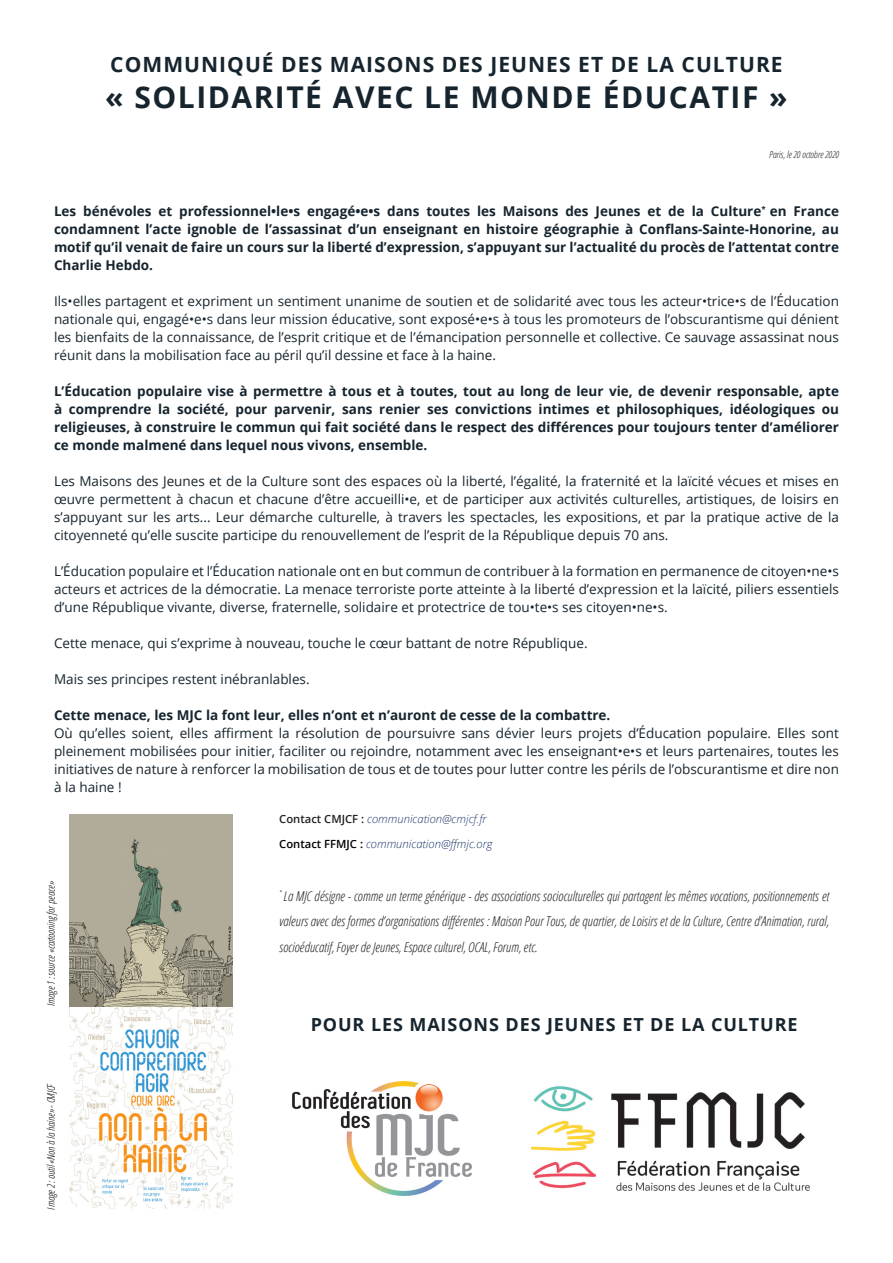
<style>
.page{position:relative;width:893px;height:1263px;background:#fff}
.page>*{position:absolute;margin:0;border:0;box-sizing:border-box;transform-origin:0 0}
.Grand_titre{font:700 30px "Open Sans";letter-spacing:.05em;color:#16242e}
.Grand_titre-2{font:700 21px "Open Sans";letter-spacing:.05em;color:#16242e}
.t1{font:700 18px "Open Sans";letter-spacing:.05em;color:#16242e}
.Corps_de_texte{font:13.5px/18px "Open Sans";color:#16242e;text-align:justify}
.Corps_de_texte-2{font:700 13.5px/18px "Open Sans";color:#16242e;text-align:justify}
.t2{font:italic 300 condensed 13.5px/25.5px "Open Sans";color:#231f20;text-align:justify}
.t3{font:italic 300 11.25px "Open Sans";color:#1b3768}
.t4{font:italic 300 11.25px "Open Sans";color:#1f386a}
.t5{font:italic 300 condensed 10.5px "Open Sans";color:#020203}
.t6{font:italic 300 condensed 9.6px "Open Sans";color:#231f20}
.s1{font-weight:600;font-style:normal;color:#231f20}
.s2{font-weight:600;font-style:normal;color:#000001}
</style>
<div class="page">
<img style="left:292px;top:1081px;width:180px;height:115px">
<img style="left:530px;top:1086px;width:280px;height:105px">
<img style="left:70px;top:814px;width:163px;height:193px">
<img style="left:70px;top:1007px;width:163px;height:201px">
<p class="Grand_titre-2" style="left:110px;top:50px;width:674px">COMMUNIQUÉ DES MAISONS DES JEUNES ET DE LA CULTURE</p>
<p class="Grand_titre" style="left:105px;top:76px;width:684px">« SOLIDARITÉ AVEC LE MONDE ÉDUCATIF »</p>
<p class="t6" style="left:769px;top:148px;width:71px">Paris, le 20 octobre 2020</p>
<p class="Corps_de_texte-2" style="left:54px;top:202px;width:786px">Les bénévoles et professionnel•le•s engagé•e•s dans toutes les Maisons des Jeunes et de la Culture<sup>*</sup> en France condamnent l’acte ignoble de l’assassinat d’un enseignant en histoire géographie à Conflans-Sainte-Honorine, au motif qu’il venait de faire un cours sur la liberté d’expression, s’appuyant sur l’actualité du procès de l’attentat contre Charlie Hebdo.</p>
<p class="Corps_de_texte" style="left:54px;top:292px;width:786px">Ils•elles partagent et expriment un sentiment unanime de soutien et de solidarité avec tous les acteur•trice•s de l’Éducation nationale qui, engagé•e•s dans leur mission éducative, sont exposé•e•s à tous les promoteurs de l’obscurantisme qui dénient les bienfaits de la connaissance, de l’esprit critique et de l’émancipation personnelle et collective. Ce sauvage assassinat nous réunit dans la mobilisation face au péril qu’il dessine et face à la haine.</p>
<p class="Corps_de_texte-2" style="left:54px;top:382px;width:786px">L’Éducation populaire vise à permettre à tous et à toutes, tout au long de leur vie, de devenir responsable, apte à comprendre la société, pour parvenir, sans renier ses convictions intimes et philosophiques, idéologiques ou religieuses, à construire le commun qui fait société dans le respect des différences pour toujours tenter d’améliorer ce monde malmené dans lequel nous vivons, ensemble.</p>
<p class="Corps_de_texte" style="left:54px;top:472px;width:786px">Les Maisons des Jeunes et de la Culture sont des espaces où la liberté, l’égalité, la fraternité et la laïcité vécues et mises en œuvre permettent à chacun et chacune d’être accueilli•e, et de participer aux activités culturelles, artistiques, de loisirs en s’appuyant sur les arts... Leur démarche culturelle, à travers les spectacles, les expositions, et par la pratique active de la citoyenneté qu’elle suscite participe du renouvellement de l’esprit de la République depuis 70 ans.</p>
<p class="Corps_de_texte" style="left:54px;top:562px;width:786px">L’Éducation populaire et l’Éducation nationale ont en but commun de contribuer à la formation en permanence de citoyen•ne•s acteurs et actrices de la démocratie. La menace terroriste porte atteinte à la liberté d’expression et la laïcité, piliers essentiels d’une République vivante, diverse, fraternelle, solidaire et protectrice de tou•te•s ses citoyen•ne•s.</p>
<p class="Corps_de_texte" style="left:54px;top:634px;width:535px">Cette menace, qui s’exprime à nouveau, touche le cœur battant de notre République.</p>
<p class="Corps_de_texte" style="left:54px;top:670px;width:257px">Mais ses principes restent inébranlables.</p>
<p class="Corps_de_texte-2" style="left:54px;top:706px;width:558px">Cette menace, les MJC la font leur, elles n’ont et n’auront de cesse de la combattre.</p>
<p class="Corps_de_texte" style="left:54px;top:724px;width:786px">Où qu’elles soient, elles affirment la résolution de poursuivre sans dévier leurs projets d’Éducation populaire. Elles sont pleinement mobilisées pour initier, faciliter ou rejoindre, notamment avec les enseignant•e•s et leurs partenaires, toutes les initiatives de nature à renforcer la mobilisation de tous et de toutes pour lutter contre les périls de l’obscurantisme et dire non à la haine !</p>
<p class="t5" style="left:44px;top:1006px;width:126px;rotate:-90deg">Image 1 : source «cartooning for peace»</p>
<p class="t5" style="left:44px;top:1209px;width:128px;rotate:-90deg">Image 2 : outil «Non à la haine» - CMJCF</p>
<p class="t4" style="left:279px;top:811px;width:209px"><span class="s1">Contact CMJCF :</span> communication@cmjcf.fr</p>
<p class="t3" style="left:279px;top:836px;width:215px"><span class="s2">Contact FFMJC :</span> communication@ffmjc.org</p>
<p class="t2" style="left:279px;top:883px;width:551px"><sup>*</sup> La MJC désigne - comme un terme générique - des associations socioculturelles qui partagent les mêmes vocations, positionnements et valeurs avec des formes d’organisations différentes : Maison Pour Tous, de quartier, de Loisirs et de la Culture, Centre d’Animation, rural, socioéducatif, Foyer de Jeunes, Espace culturel, OCAL, Forum, etc.</p>
<p class="t1" style="left:311px;top:1011px;width:488px">POUR LES MAISONS DES JEUNES ET DE LA CULTURE</p>
</div>
